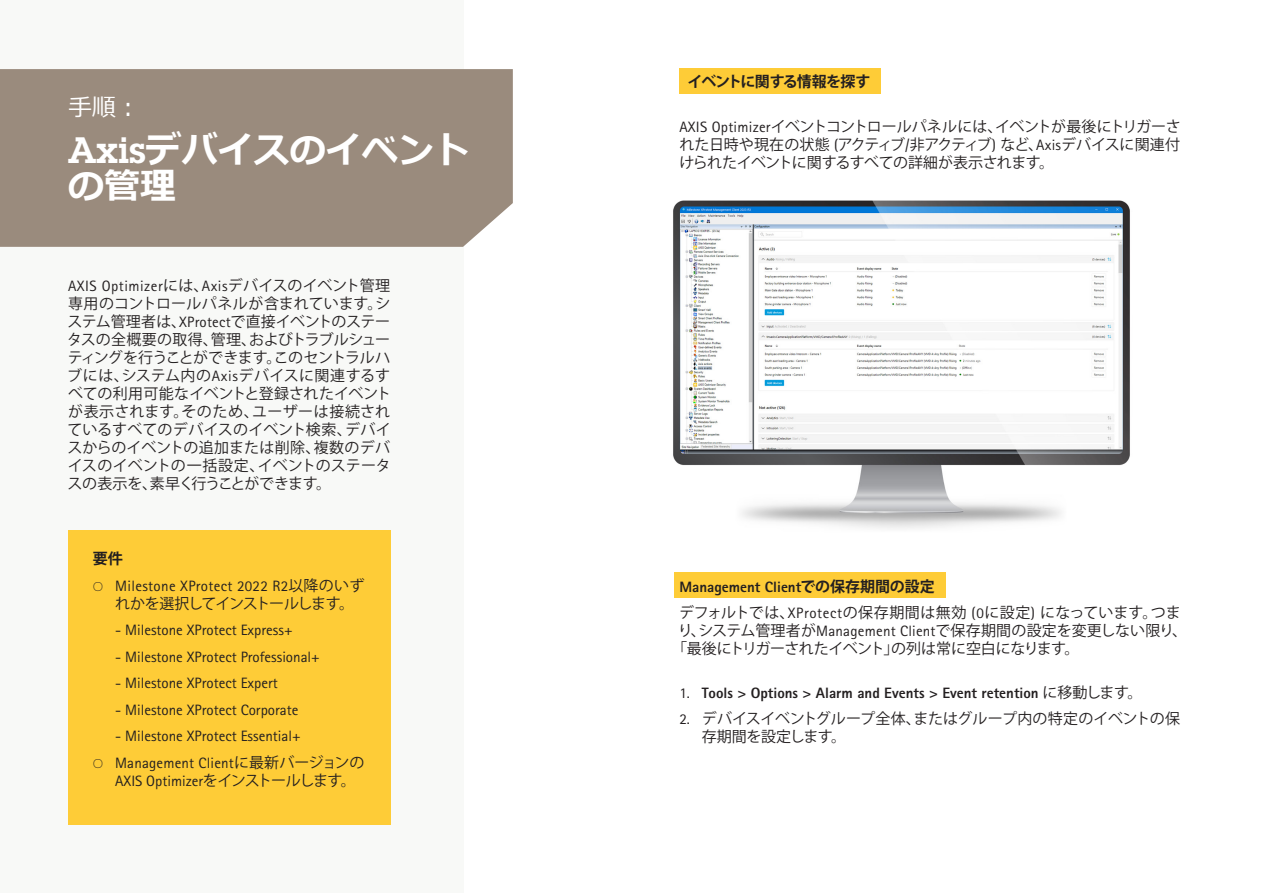
<style>
.page{position:relative;width:1263px;height:893px;background:#fff}
.page>*{position:absolute;margin:0;border:0;box-sizing:border-box;transform-origin:0 0}
.t1{font:700 36px/36px "Meiryo";color:#fff}
.t2{font:24px "Meiryo";color:#fff}
.t3{font:15px/18px "Koz Go Pro";letter-spacing:-.01em;color:#231f20;text-align:justify}
.t4{font:15px/18px "Rotis Sans Serif Pro";color:#231f20}
.t5{font:800 15px "Rotis Sans Serif Pro";color:#231f20}
.t6{font:15px/18px "Rotis Sans Serif Pro";letter-spacing:.025em;color:#231f20}
.t7{font:15px "Koz Go Pro";letter-spacing:.015em;color:#231f20}
.t8{font:15px "Koz Go Pro";letter-spacing:.01em;color:#231f20}
.t9{font:700 15px "Koz Go Pro";letter-spacing:-.04em;color:#231f20}
.s1{font-family:"Lubalin Graph ECG";font-weight:600}
.s2{font-family:"Rotis Sans Serif Pro"}
.s3{font-family:"Karbon";font-weight:300}
.s4{font-family:"Koz Go Pro"}
.s5{font-family:"Koz Go Pro";font-weight:700}
.s6{font-weight:400}
.s7{font-family:"Koz Go Pro";font-weight:400}
</style>
<div class="page">
<div style="left:0;top:0;width:556px;height:893px;background:#f8f9f7"></div>
<div style="left:465px;top:0;width:798px;height:893px;background:#fff"></div>
<div style="left:0;top:69px;width:513px;height:178px;background:#9a8b7d"></div>
<div style="left:68px;top:530px;width:322px;height:295px;background:#fecc37"></div>
<div style="left:679px;top:68px;width:202px;height:26px;background:#fecc37"></div>
<div style="left:674px;top:572px;width:272px;height:26px;background:#fecc37"></div>
<img style="left:673px;top:200px;width:457px;height:329px">
<p class="t2" style="left:68px;top:91px;width:73px">手順：</p>
<p class="t1" style="left:68px;top:134px;width:403px"><span class="s1">Axis</span>デバイスのイベントの管理</p>
<p class="t3" style="left:67px;top:276px;width:325px"><span class="s2">AXIS Optimizer</span>には、<span class="s2">Axis</span>デバイスのイベント管理専用のコントロールパネルが含まれています。システム管理者は、<span class="s2">XProtect</span>で直接イベントのステータスの全概要の取得、管理、およびトラブルシューティングを行うことができます。このセントラルハブには、システム内の<span class="s2">Axis</span>デバイスに関連するすべての利用可能なイベントと登録されたイベントが表示されます。そのため、ユーザーは接続されているすべてのデバイスのイベント検索、デバイスからのイベントの追加または削除、複数のデバイスのイベントの一括設定、イベントのステータスの表示を、素早く行うことができます。</p>
<p class="t9" style="left:93px;top:549px;width:32px">要件</p>
<p class="t6" style="left:115px;top:577px;width:251px;text-indent:-23px"><span class="s3">O</span> Milestone XProtect 2022 R2<span class="s4">以降のいずれかを選択してインストールします。</span></p>
<p class="t4" style="left:115px;top:621px;width:179px">- Milestone XProtect Express+</p>
<p class="t4" style="left:115px;top:648px;width:206px">- Milestone XProtect Professional+</p>
<p class="t4" style="left:115px;top:674px;width:164px">- Milestone XProtect Expert</p>
<p class="t4" style="left:115px;top:701px;width:185px">- Milestone XProtect Corporate</p>
<p class="t4" style="left:115px;top:727px;width:187px">- Milestone XProtect Essential+</p>
<p class="t4" style="left:115px;top:754px;width:251px;text-indent:-23px"><span class="s3">O</span> Management Client<span class="s4">に最新バージョンの<br></span>AXIS Optimizer<span class="s4">をインストールします。</span></p>
<p class="t9" style="left:688px;top:72px;width:184px">イベントに関する情報を探す</p>
<p class="t3" style="left:679px;top:118px;width:503px"><span class="s2">AXIS Optimizer</span>イベントコントロールパネルには、イベントが最後にトリガーされた日時や現在の状態 <span class="s2">(</span>アクティブ<span class="s2">/</span>非アクティブ<span class="s2">)</span> など、<span class="s2">Axis</span>デバイスに関連付けられたイベントに関するすべての詳細が表示されます。</p>
<p class="t5" style="left:679px;top:577px;width:257px">Management Client<span class="s5">での保存期間の設定</span></p>
<p class="t8" style="left:679px;top:603px;width:503px">デフォルトでは、<span class="s2">XProtect</span>の保存期間は無効 <span class="s2">(0</span>に設定<span class="s2">)</span> になっています。つま</p>
<p class="t7" style="left:678px;top:621px;width:511px">り、システム管理者が<span class="s2">Management Client</span>で保存期間の設定を変更しない限り、</p>
<p class="t3" style="left:672px;top:640px;width:409px">「最後にトリガーされたイベント」の列は常に空白になります。</p>
<p class="t5" style="left:679px;top:683px;width:465px"><span class="s6">1.</span> Tools &gt; Options &gt; Alarm and Events &gt; Event retention <span class="s7">に移動します。</span></p>
<p class="t3" style="left:702px;top:710px;width:480px;text-indent:-22px"><span class="s2">2.</span> デバイスイベントグループ全体、またはグループ内の特定のイベントの保存期間を設定します。</p>
</div>
